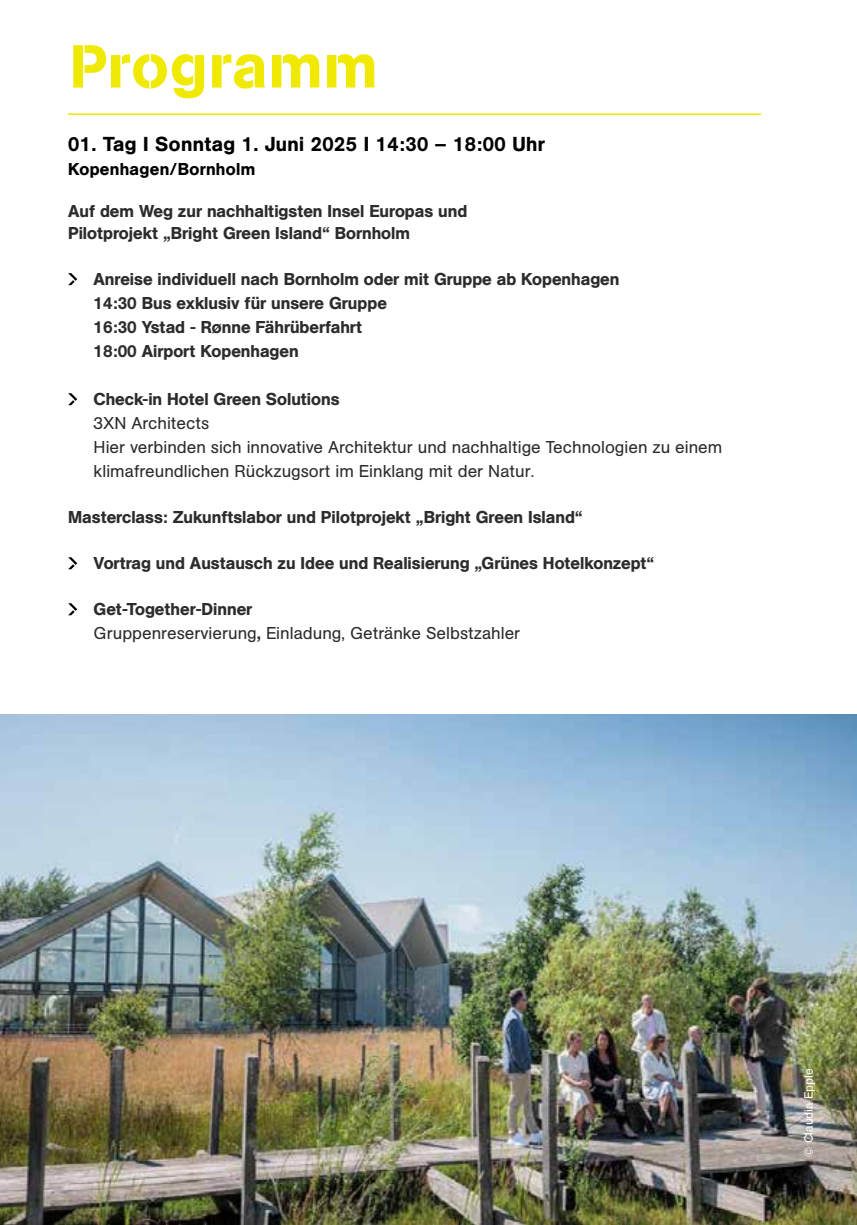
<style>
.page{position:relative;width:857px;height:1225px;background:#fff}
.page>*{position:absolute;margin:0;border:0;box-sizing:border-box;transform-origin:0 0}
.t1{font:60px "AG Book Std Stencil";letter-spacing:.02em;color:#f0e904}
.t2{font:500 20px "AG Book Pro";letter-spacing:.02em;color:#000}
.t3{font:500 17px/24px "AG Book Pro";color:#2d2c2c}
.t4{font:17px/24px "AG Book Pro";color:#2d2c2c}
.t5{font:500 17px "AG Book Pro";letter-spacing:.02em;color:#000}
.t6{font:12px "AG Book Pro";color:#fff}
.s1{font-weight:500}
</style>
<div class="page">
<img style="left:0;top:714px;width:856px;height:511px">
<hr style="left:68px;top:113px;width:692px;height:2px;background:#f0e904">
<svg style="left:68px;top:273px;width:9px;height:12px"></svg>
<svg style="left:68px;top:393px;width:9px;height:12px"></svg>
<svg style="left:68px;top:557px;width:9px;height:12px"></svg>
<svg style="left:68px;top:603px;width:9px;height:12px"></svg>
<h1 class="t1" style="left:70px;top:31px;width:309px">Programm</h1>
<p class="t2" style="left:68px;top:131px;width:478px">01. Tag I Sonntag 1. Juni 2025 I 14:30 – 18:00 Uhr</p>
<p class="t5" style="left:68px;top:158px;width:188px">Kopenhagen/Bornholm</p>
<p class="t3" style="left:68px;top:200px;width:400px;line-height:22px">Auf dem Weg zur nachhaltigsten Insel Europas und<br>Pilotprojekt „Bright Green Island“ Bornholm</p>
<p class="t3" style="left:94px;top:267px;width:527px">Anreise individuell nach Bornholm oder mit Gruppe ab Kopenhagen 14:30 Bus exklusiv für unsere Gruppe<br>16:30 Ystad - Rønne Fährüberfahrt<br>18:00 Airport Kopenhagen</p>
<p class="t3" style="left:94px;top:387px;width:247px">Check-in Hotel Green Solutions</p>
<p class="t4" style="left:94px;top:411px;width:630px">3XN Architects<br>Hier verbinden sich innovative Architektur und nachhaltige Technologien zu einem klimafreundlichen Rückzugsort im Einklang mit der Natur.</p>
<p class="t3" style="left:68px;top:505px;width:516px">Masterclass: Zukunftslabor und Pilotprojekt „Bright Green Island“</p>
<p class="t3" style="left:94px;top:551px;width:562px">Vortrag und Austausch zu Idee und Realisierung „Grünes Hotelkonzept“</p>
<p class="t4" style="left:94px;top:597px;width:428px"><span class="s1">Get-Together-Dinner<br></span>Gruppenreservierung<span class="s1">,</span> Einladung, Getränke Selbstzahler</p>
<p class="t6" style="left:800px;top:1156px;width:90px;rotate:-90deg">© Claudia Epple</p>
</div>
